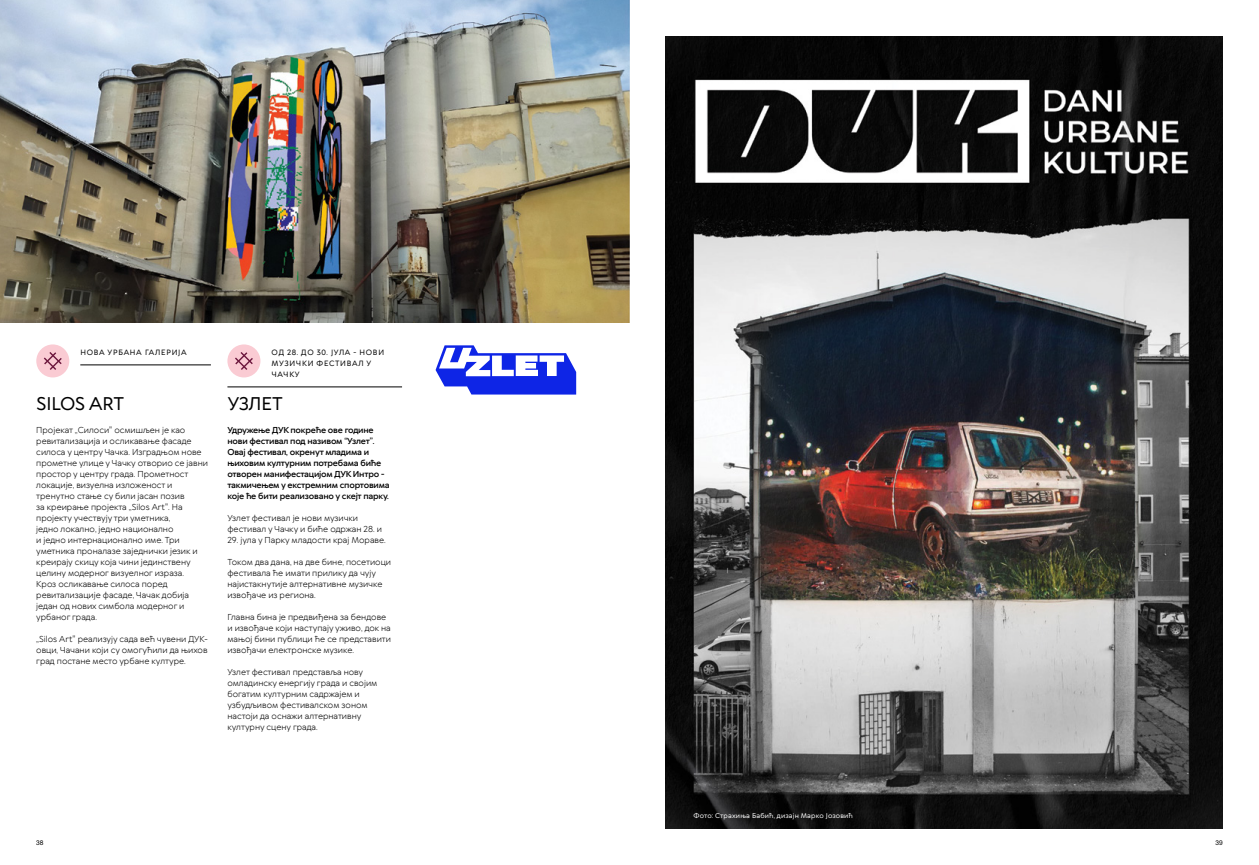
<style>
.page{position:relative;width:1259px;height:865px;background:#fff}
.page>*{position:absolute;margin:0;border:0;box-sizing:border-box;transform-origin:0 0}
.t1{font:500 17.6px "TT Wellingtons";letter-spacing:-.005em;color:#000}
.t2{font:8.2px/11px "TT Wellingtons";color:#000}
.t3{font:600 8.2px/11px "TT Wellingtons";letter-spacing:-.025em;color:#000}
.t4{font:500 7.3px/11px "TT Wellingtons";letter-spacing:.095em;color:#000}
.t5{font:500 6.6px "TT Wellingtons";letter-spacing:.025em;color:#fff}
.t6{font:6.6px "Helvetica Neue LT Pro";color:#000}
</style>
<div class="page">
<hr style="left:80px;top:365px;width:131px;height:1px;background:#000">
<hr style="left:227px;top:387px;width:175px;height:1px;background:#000">
<div style="left:36px;top:344px;width:33px;height:33px;background:#facbd3;border-radius:50%"></div>
<div style="left:227px;top:344px;width:33px;height:33px;background:#facbd3;border-radius:50%"></div>
<svg style="left:44px;top:352px;width:18px;height:18px"></svg>
<svg style="left:235px;top:352px;width:18px;height:18px"></svg>
<svg style="left:435px;top:345px;width:141px;height:49px"></svg>
<img style="left:0;top:0;width:629px;height:322px">
<img style="left:666px;top:36px;width:556px;height:792px">
<p class="t4" style="left:80px;top:347px;width:108px">НОВА УРБАНА ГАЛЕРИЈА</p>
<p class="t4" style="left:272px;top:347px;width:114px">ОД 28. ДО 30. ЈУЛА - НОВИ<br>МУЗИЧКИ ФЕСТИВАЛ У<br>ЧАЧКУ</p>
<h1 class="t1" style="left:37px;top:392px;width:89px">SILOS ART</h1>
<p class="t2" style="left:36px;top:424px;width:173px">Пројекат „Силоси" осмишљен је као ревитализација и осликавање фасаде силоса у центру Чачка. Изградњом нове прометне улице у Чачку отворио се јавни простор у центру града. Прометност локације, визуелна изложеност и тренутно стање су били јасан позив<br>за креирање пројекта „Silos Art". На пројекту учествују три уметника,<br>једно локално, једно национално<br>и једно интернационално име. Три уметника проналазе заједнички језик и креирају скицу која чини јединствену целину модерног визуелног израза.<br>Кроз осликавање силоса поред ревитализације фасаде, Чачак добија један од нових симбола модерног и урбаног града.</p>
<p class="t2" style="left:36px;top:633px;width:173px;text-align:justify">„Silos Art" реализују сада већ чувени ДУК&shy;овци, Чачани који су омогућили да њихов град постане место урбане културе.</p>
<h1 class="t1" style="left:228px;top:392px;width:57px">УЗЛЕТ</h1>
<p class="t3" style="left:227px;top:424px;width:164px">Удружење ДУК покреће ове године нови фестивал под називом “Узлет”.<br>Овај фестивал, окренут младима и њиховим културним потребама биће отворен манифестацијом ДУК Интро - такмичењем у екстремним спортовима које ће бити реализовано у скејт парку.</p>
<p class="t2" style="left:227px;top:512px;width:156px">Узлет фестивал је нови музички фестивал у Чачку и биће одржан 28. и</p>
<p class="t2" style="left:227px;top:534px;width:160px">29. јула у Парку младости крај Мораве.</p>
<p class="t2" style="left:227px;top:556px;width:165px">Током два дана, на две бине, посетиоци фестивала ће имати прилику да чују најистакнутије алтернативне музичке извођаче из региона.</p>
<p class="t2" style="left:227px;top:611px;width:165px">Главна бина је предвиђена за бендове и извођаче који наступају уживо, док на мањој бини публици ће се представити извођачи електронске музике.</p>
<p class="t2" style="left:227px;top:666px;width:151px">Узлет фестивал представља нову омладинску енергију града и својим богатим културним садржајем и узбудљивом фестивалском зоном настоји да оснажи алтернативну културну сцену града.</p>
<p class="t6" style="left:36px;top:839px;width:9px">38</p>
<p class="t5" style="left:693px;top:811px;width:161px">Фото: Страхиња Бабић, дизајн Марко Јозовић</p>
<p class="t6" style="left:1215px;top:839px;width:9px">39</p>
</div>
